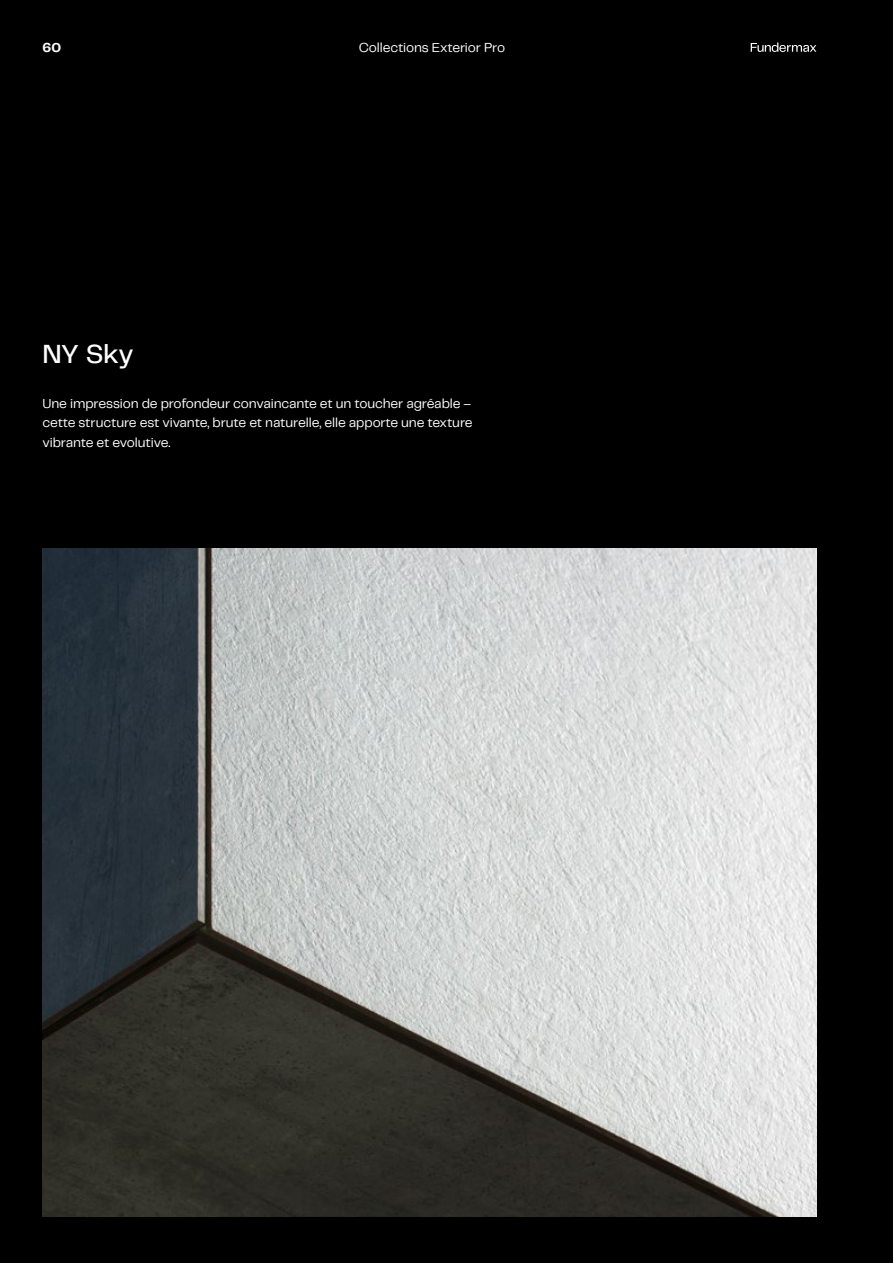
<style>
.page{position:relative;width:893px;height:1263px;background:#000}
.page>*{position:absolute;margin:0;border:0;box-sizing:border-box;transform-origin:0 0}
.t1{font:500 27px "Telegraf";color:#fff}
.t2{font:13.5px/19.5px "Telegraf";letter-spacing:-.01em;color:#fff;text-align:justify}
.t3{font:700 13.5px "Telegraf";color:#fff}
</style>
<div class="page">
<svg style="left:751px;top:43px;width:65px;height:9px"></svg>
<img style="left:43px;top:549px;width:773px;height:667px">
<p class="t3" style="left:43px;top:38px;width:20px">60</p>
<p class="t2" style="left:359px;top:37px;width:148px">Collections Exterior Pro</p>
<h1 class="t1" style="left:43px;top:336px;width:93px">NY Sky</h1>
<p class="t2" style="left:43px;top:393px;width:432px">Une impression de profondeur convaincante et un toucher agréable – cette structure est vivante, brute et naturelle, elle apporte une texture vibrante et evolutive.</p>
</div>
